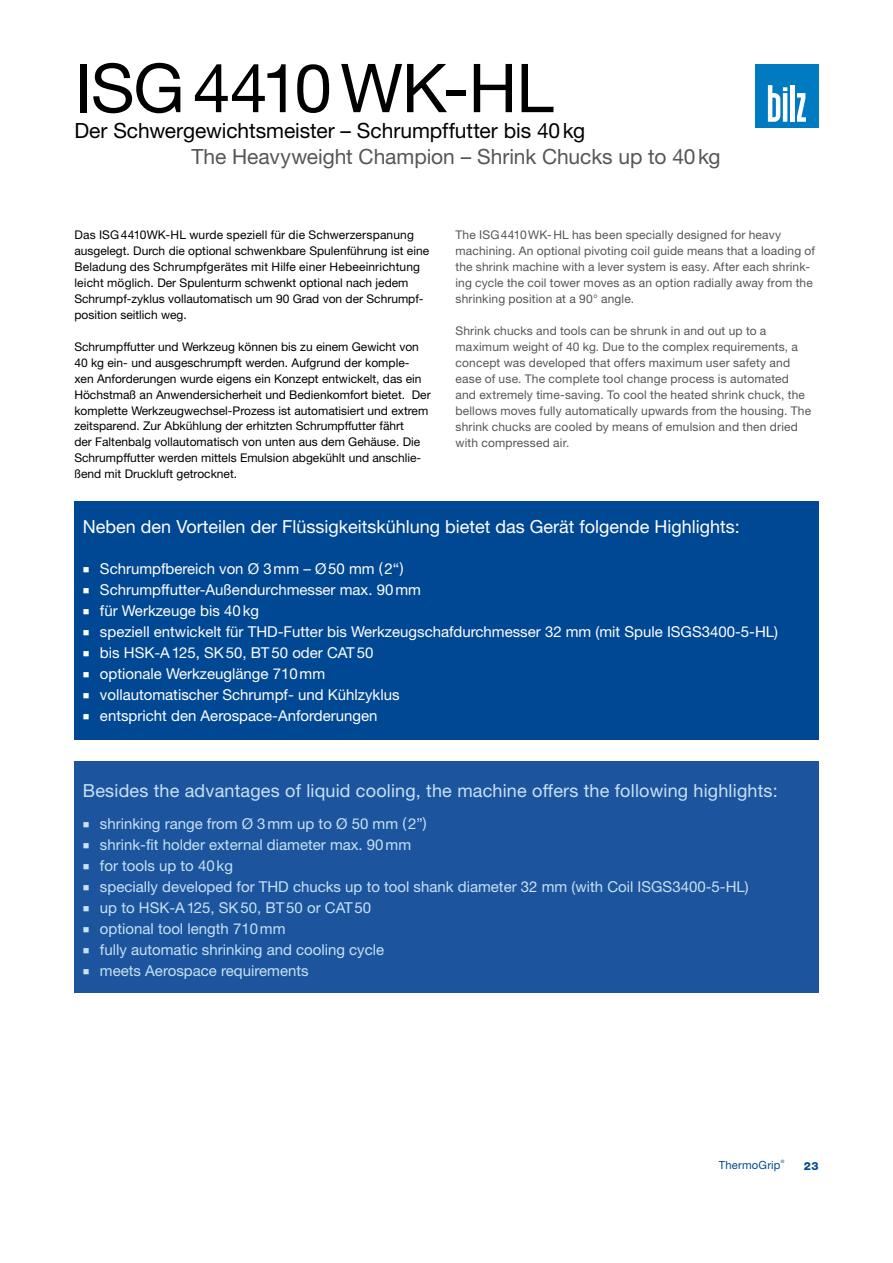
<style>
.page{position:relative;width:893px;height:1263px;background:#fff}
.page>*{position:absolute;margin:0;border:0;box-sizing:border-box;transform-origin:0 0}
.t1{font:67.5px "Helvetica Neue LT";letter-spacing:-.015em;color:#000}
.t2{font:21px "Helvetica Neue LT";letter-spacing:-.005em;color:#000}
.t3{font:21px "Helvetica Neue LT";letter-spacing:-.005em;color:#565655}
.t4{font:18px "Helvetica Neue LT";letter-spacing:.01em;color:#c8e1f6}
.t5{font:18px "Helvetica Neue LT";color:#fff}
.t6{font:15px "Helvetica Neue LT";color:#fff}
.t7{font:15px "Helvetica Neue LT";color:#c8e1f6}
.t8{font:12px/15.9px "Helvetica Neue LT";color:#000}
.t9{font:12px/15.9px "Helvetica Neue LT";letter-spacing:.015em;color:#565655}
.t10{font:11.25px "Helvetica Neue LT";letter-spacing:.02em;color:#004893}
.t11{font:800 11.25px "Helvetica Neue LT";color:#004893}
.t12{font:4.5px "Helvetica Neue LT";color:#004893}
</style>
<div class="page">
<div style="left:755px;top:64px;width:64px;height:63px;background:#007bc1"></div>
<svg style="left:797px;top:93px;width:9px;height:29px"></svg>
<hr style="left:790px;top:85px;width:4px;height:37px;background:#fff">
<svg style="left:768px;top:85px;width:19px;height:37px"></svg>
<div style="left:74px;top:502px;width:745px;height:238px;background:#004893"></div>
<div style="left:74px;top:762px;width:745px;height:231px;background:#1c559d"></div>
<h1 class="t1" style="left:74px;top:48px;width:481px">ISG4410WK-HL</h1>
<h2 class="t3" style="left:191px;top:144px;width:531px">The Heavyweight Champion – Shrink Chucks up to 40kg</h2>
<h2 class="t2" style="left:74px;top:118px;width:512px">Der Schwergewichtsmeister – Schrumpffutter bis 40kg</h2>
<p class="t8" style="left:74px;top:227px;width:356px">Das ISG4410WK-HL wurde speziell für die Schwerzerspanung ausgelegt. Durch die optional schwenkbare Spulenführung ist eine Beladung des Schrumpfgerätes mit Hilfe einer Hebeeinrichtung leicht möglich. Der Spulenturm schwenkt optional nach jedem Schrumpf-zyklus vollautomatisch um 90 Grad von der Schrumpf&shy;position seitlich weg.</p>
<p class="t8" style="left:74px;top:338px;width:358px">Schrumpffutter und Werkzeug können bis zu einem Gewicht von 40 kg ein- und ausgeschrumpft werden. Aufgrund der komple&shy;xen Anforderungen wurde eigens ein Konzept entwickelt, das ein Höchstmaß an Anwendersicherheit und Bedienkomfort bietet. Der komplette Werkzeugwechsel-Prozess ist automatisiert und extrem zeitsparend. Zur Abkühlung der erhitzten Schrumpffutter fährt<br>der Faltenbalg vollautomatisch von unten aus dem Gehäuse. Die Schrumpffutter werden mittels Emulsion abgekühlt und anschlie&shy;ßend mit Druckluft getrocknet.</p>
<p class="t9" style="left:455px;top:227px;width:361px">The ISG4410WK-HL has been specially designed for heavy machining. An optional pivoting coil guide means that a loading of the shrink machine with a lever system is easy. After each shrink&shy;ing cycle the coil tower moves as an option radially away from the shrinking position at a 90° angle.</p>
<p class="t9" style="left:455px;top:323px;width:357px">Shrink chucks and tools can be shrunk in and out up to a maximum weight of 40 kg. Due to the complex requirements, a concept was developed that offers maximum user safety and ease of use. The complete tool change process is automated and extremely time-saving. To cool the heated shrink chuck, the bellows moves fully automatically upwards from the housing. The shrink chucks are cooled by means of emulsion and then dried with compressed air.</p>
<h3 class="t5" style="left:83px;top:516px;width:658px">Neben den Vorteilen der Flüssigkeitskühlung bietet das Gerät folgende Highlights:</h3>
<p class="t6" style="left:83px;top:560px;width:322px">■ Schrumpfbereich von Ø 3mm – Ø50 mm (2“)</p>
<p class="t6" style="left:83px;top:581px;width:339px">■ Schrumpffutter-Außendurchmesser max. 90mm</p>
<p class="t6" style="left:83px;top:602px;width:178px">■ für Werkzeuge bis 40kg</p>
<p class="t6" style="left:83px;top:623px;width:697px">■ speziell entwickelt für THD-Futter bis Werkzeugschafdurchmesser 32 mm (mit Spule ISGS3400-5-HL)</p>
<p class="t6" style="left:83px;top:644px;width:292px">■ bis HSK-A125, SK50, BT50 oder CAT50</p>
<p class="t6" style="left:83px;top:665px;width:244px">■ optionale Werkzeuglänge 710mm</p>
<p class="t6" style="left:83px;top:686px;width:318px">■ vollautomatischer Schrumpf- und Kühlzyklus</p>
<p class="t6" style="left:83px;top:707px;width:296px">■ entspricht den Aerospace-Anforderungen</p>
<h3 class="t4" style="left:83px;top:780px;width:696px">Besides the advantages of liquid cooling, the machine offers the following highlights:</h3>
<p class="t7" style="left:83px;top:815px;width:345px">■ shrinking range from Ø 3mm up to Ø 50 mm (2”)</p>
<p class="t7" style="left:83px;top:836px;width:330px">■ shrink-fit holder external diameter max. 90mm</p>
<p class="t7" style="left:83px;top:857px;width:152px">■ for tools up to 40kg</p>
<p class="t7" style="left:83px;top:878px;width:667px">■ specially developed for THD chucks up to tool shank diameter 32 mm (with Coil ISGS3400-5-HL)</p>
<p class="t7" style="left:83px;top:899px;width:290px">■ up to HSK-A125, SK50, BT50 or CAT50</p>
<p class="t7" style="left:83px;top:920px;width:204px">■ optional tool length 710mm</p>
<p class="t7" style="left:83px;top:941px;width:303px">■ fully automatic shrinking and cooling cycle</p>
<p class="t7" style="left:83px;top:962px;width:227px">■ meets Aerospace requirements</p>
<p class="t12" style="left:781px;top:1159px;width:5px">®</p>
<p class="t10" style="left:719px;top:1159px;width:63px">ThermoGrip</p>
<p class="t11" style="left:804px;top:1159px;width:16px">23</p>
</div>
